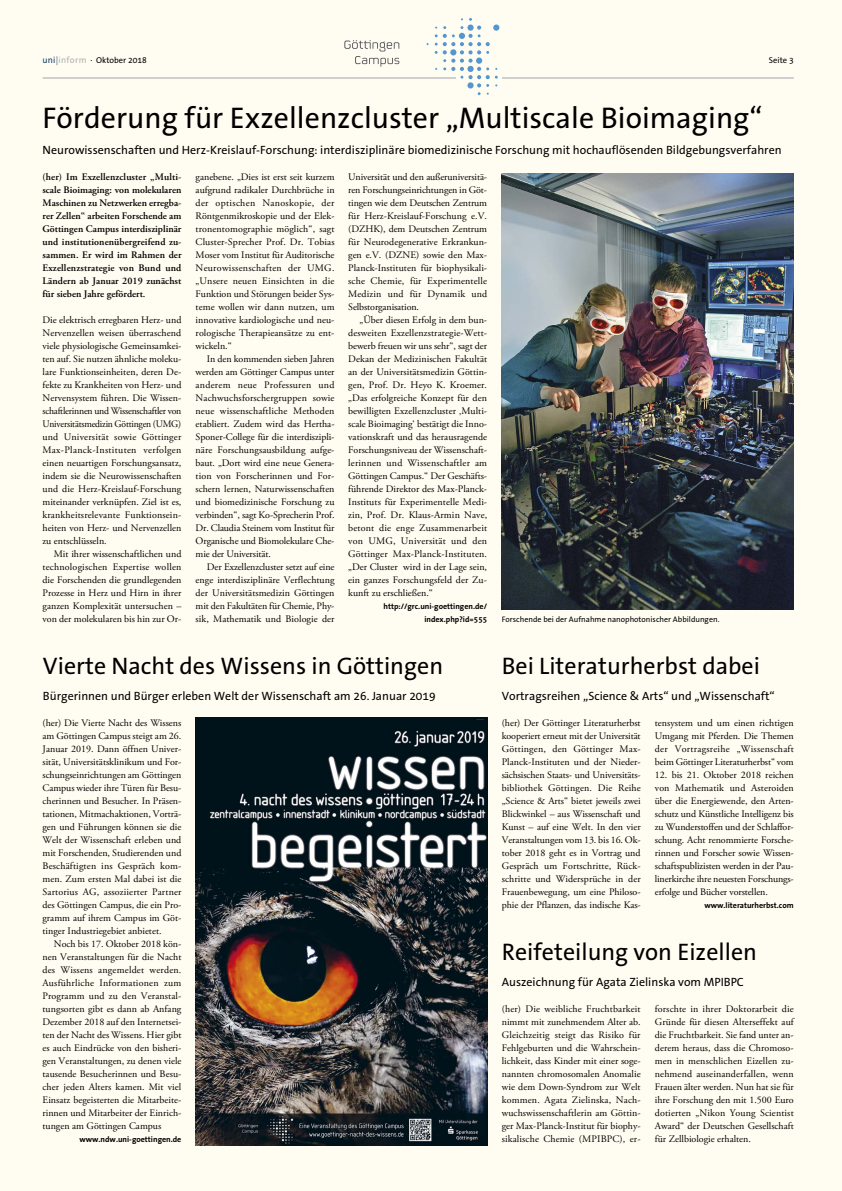
<style>
.page{position:relative;width:842px;height:1191px;background:#fffdf1}
.page>*{position:absolute;margin:0;border:0;box-sizing:border-box;transform-origin:0 0}
.Ueberschrift_30pt{font:30px "The Sans Expo";color:#000}
.Ueberschrift_24pt{font:24px "The Sans Expo";color:#000}
.Unterzeile{font:12px "The Sans Expo";color:#000}
.Fließ_mit_Einzug{font:10px/13px "Adobe Garamond Pro";color:#000;text-align:justify}
.Fließ_ohne_Einzug{font:10px/13px "Adobe Garamond Pro";color:#000;text-align:justify}
.Vorspann{font:600 10px/13px "Adobe Garamond Pro";letter-spacing:.005em;color:#000;text-align:justify}
.t1{font:8.5px "The Sans Expo";color:#000}
.URL{font:700 8px/13px "The Sans Expo";color:#000;text-align:right}
.BU{font:8px "The Sans Expo";color:#000}
.s1{font-size:9px;color:#1a3b65}
.s2{font-weight:300;font-size:9px;color:#1a3b65}
.s3{font-size:9px;color:#b1b1b0}
</style>
<div class="page">
<hr style="left:43px;top:77px;width:751px;height:2px;background:#cfcfcf">
<img style="left:195px;top:717px;width:293px;height:428px">
<img style="left:502px;top:174px;width:292px;height:435px">
<div style="left:456px;top:75px;width:45px;height:5px;background:#fffdf1"></div>
<svg style="left:435px;top:18px;width:64px;height:77px"></svg>
<svg style="left:344px;top:40px;width:55px;height:27px"></svg>
<p class="t1" style="left:43px;top:56px;width:106px"><span class="s1">uni</span><span class="s2">|</span><span class="s3">inform</span> · Oktober 2018</p>
<p class="t1" style="left:769px;top:56px;width:26px">Seite 3</p>
<p class="Ueberschrift_30pt" style="left:43px;top:102px;width:721px">Förderung für Exzellenzcluster „Multiscale Bioimaging“</p>
<p class="Unterzeile" style="left:43px;top:143px;width:741px">Neurowissenschaften und Herz-Kreislauf-Forschung: interdisziplinäre biomedizinische Forschung mit hochauflösenden Bildgebungsverfahren</p>
<p class="Fließ_mit_Einzug" style="left:196px;top:171px;width:141px">ganebene. „Dies ist erst seit kurzem aufgrund radikaler Durchbrüche in der optischen Nanoskopie, der Röntgenmikroskopie und der Elek&shy;tronentomographie möglich“, sagt Cluster-Sprecher Prof. Dr. Tobias Moser vom Institut für Auditorische Neurowissenschaften der UMG. „Unsere neuen Einsichten in die Funktion und Störungen beider Sys&shy;teme wollen wir dann nutzen, um innovative kardiologische und neu&shy;rologische Therapieansätze zu ent&shy;wickeln.“</p>
<p class="Fließ_mit_Einzug" style="left:196px;top:353px;width:140px;text-indent:11px">In den kommenden sieben Jahren werden am Göttinger Campus unter anderem neue Professuren und Nachwuchsforschergruppen sowie neue wissenschaftliche Methoden etabliert. Zudem wird das Hertha-Sponer-College für die interdiszipli&shy;näre Forschungsausbildung aufge&shy;baut. „Dort wird eine neue Genera&shy;tion von Forscherinnen und For&shy;schern lernen, Naturwissenschaften und biomedizinische Forschung zu verbinden“, sagt Ko-Sprecherin Prof.<br>Dr. Claudia Steinem vom Institut für Organische und Biomolekulare Che&shy;mie der Universität.</p>
<p class="Fließ_mit_Einzug" style="left:196px;top:561px;width:140px;text-indent:11px">Der Exzellenzcluster setzt auf eine enge interdisziplinäre Verflechtung der Universitätsmedizin Göttingen mit den Fakultäten für Chemie, Phy&shy;sik, Mathematik und Biologie der</p>
<p class="Vorspann" style="left:43px;top:170px;width:141px">(her) Im Exzellenzcluster „Multi&shy;scale Bioimaging: von molekularen Maschinen zu Netzwerken erregba&shy;rer Zellen“ arbeiten Forschende am Göttingen Campus interdisziplinär und institutionenübergreifend zu&shy;sammen. Er wird im Rahmen der Exzellenzstrategie von Bund und Ländern ab Januar 2019 zunächst für sieben Jahre gefördert.</p>
<p class="Fließ_ohne_Einzug" style="left:43px;top:314px;width:140px">Die elektrisch erregbaren Herz- und Nervenzellen weisen überraschend viele physiologische Gemeinsamkei&shy;ten auf. Sie nutzen ähnliche moleku&shy;lare Funktionseinheiten, deren De&shy;fekte zu Krankheiten von Herz- und Nervensystem führen. Die Wissen&shy;schaftlerinnen und Wissenschaftler von Universitätsmedizin Göttingen (UMG) und Universität sowie Göttinger Max-Planck-Instituten verfolgen einen neuartigen Forschungsansatz, indem sie die Neurowissenschaften und die Herz-Kreislauf-Forschung miteinander verknüpfen. Ziel ist es, krankheitsrelevante Funktionsein&shy;heiten von Herz- und Nervenzellen zu entschlüsseln.</p>
<p class="Fließ_mit_Einzug" style="left:43px;top:548px;width:140px;text-indent:11px">Mit ihrer wissenschaftlichen und technologischen Expertise wollen die Forschenden die grundlegenden Prozesse in Herz und Hirn in ihrer ganzen Komplexität untersuchen – von der molekularen bis hin zur Or-</p>
<p class="Fließ_mit_Einzug" style="left:348px;top:171px;width:140px">Universität und den außeruniversitä&shy;ren Forschungseinrichtungen in Göt&shy;tingen wie dem Deutschen Zentrum für Herz-Kreislauf-Forschung e.V. (DZHK), dem Deutschen Zentrum für Neurodegenerative Erkrankun&shy;gen e.V. (DZNE) sowie den Max-Planck-Instituten für biophysikali&shy;sche Chemie, für Experimentelle Medizin und für Dynamik und Selbstorganisation.</p>
<p class="Fließ_mit_Einzug" style="left:348px;top:314px;width:141px;text-indent:11px">„Über diesen Erfolg in dem bun&shy;desweiten Exzellenzstrategie-Wett&shy;bewerb freuen wir uns sehr“, sagt der Dekan der Medizinischen Fakultät an der Universitätsmedizin Göttin&shy;gen, Prof. Dr. Heyo K. Kroemer. „Das erfolgreiche Konzept für den bewilligten Exzellenzcluster ‚Multi&shy;scale Bioimaging‘ bestätigt die Inno&shy;vationskraft und das herausragende Forschungsniveau der Wissenschaft&shy;lerinnen und Wissenschaftler am Göttingen Campus.“ Der Geschäfts&shy;führende Direktor des Max-Planck-Instituts für Experimentelle Medi&shy;zin, Prof. Dr. Klaus-Armin Nave, betont die enge Zusammenarbeit von UMG, Universität und den Göttinger Max-Planck-Instituten. „Der Cluster wird in der Lage sein, ein ganzes Forschungsfeld der Zu&shy;kunft zu erschließen.“</p>
<p class="URL" style="left:383px;top:600px;width:105px">http://grc.uni-goettingen.de/ index.php?id=555</p>
<p class="BU" style="left:502px;top:615px;width:219px">Forschende bei der Aufnahme nanophotonischer Abbildungen.</p>
<p class="Ueberschrift_24pt" style="left:43px;top:653px;width:402px">Vierte Nacht des Wissens in Göttingen</p>
<p class="Unterzeile" style="left:43px;top:689px;width:394px">Bürgerinnen und Bürger erleben Welt der Wissenschaft am 26. Januar 2019</p>
<p class="Fließ_ohne_Einzug" style="left:43px;top:717px;width:140px">(her) Die Vierte Nacht des Wissens am Göttingen Campus steigt am 26.<br>Januar 2019. Dann öffnen Univer&shy;sität, Universitätsklinikum und For&shy;schungseinrichtungen am Göttingen Campus wieder ihre Türen für Besu&shy;cherinnen und Besucher. In Präsen&shy;tationen, Mitmachaktionen, Vorträ&shy;gen und Führungen können sie die Welt der Wissenschaft erleben und mit Forschenden, Studierenden und Beschäftigten ins Gespräch kom&shy;men. Zum ersten Mal dabei ist die Sartorius AG, assoziierter Partner des Göttingen Campus, die ein Pro&shy;gramm auf ihrem Campus im Göt&shy;tinger Industriegebiet anbietet.</p>
<p class="Fließ_mit_Einzug" style="left:43px;top:938px;width:140px;text-indent:11px">Noch bis 17. Oktober 2018 kön&shy;nen Veranstaltungen für die Nacht des Wissens angemeldet werden.<br>Ausführliche Informationen zum Programm und zu den Veranstal&shy;tungsorten gibt es dann ab Anfang Dezember 2018 auf den Internetsei&shy;ten der Nacht des Wissens. Hier gibt es auch Eindrücke von den bisheri&shy;gen Veranstaltungen, zu denen viele tausende Besucherinnen und Besu&shy;cher jeden Alters kamen. Mit viel Einsatz begeisterten die Mitarbeite&shy;rinnen und Mitarbeiter der Einrich&shy;tungen am Göttingen Campus</p>
<p class="URL" style="left:79px;top:1133px;width:103px">www.ndw.uni-goettingen.de</p>
<p class="Ueberschrift_24pt" style="left:502px;top:653px;width:260px">Bei Literaturherbst dabei</p>
<p class="Unterzeile" style="left:502px;top:689px;width:274px">Vortragsreihen „Science &amp; Arts“ und „Wissenschaft“</p>
<p class="Fließ_ohne_Einzug" style="left:502px;top:717px;width:140px">(her) Der Göttinger Literaturherbst kooperiert erneut mit der Universität Göttingen, den Göttinger Max-Planck-Instituten und der Nieder&shy;sächsischen Staats- und Universitäts&shy;bibliothek Göttingen. Die Reihe „Science &amp; Arts“ bietet jeweils zwei Blickwinkel – aus Wissenschaft und Kunst – auf eine Welt. In den vier Veranstaltungen vom 13. bis 16. Ok&shy;tober 2018 geht es in Vortrag und Gespräch um Fortschritte, Rück&shy;schritte und Widersprüche in der Frauenbewegung, um eine Philoso&shy;phie der Pflanzen, das indische Kas-</p>
<p class="Fließ_ohne_Einzug" style="left:655px;top:717px;width:140px">tensystem und um einen richtigen Umgang mit Pferden. Die Themen der Vortragsreihe „Wissenschaft beim Göttinger Literaturherbst“ vom</p>
<p class="Fließ_ohne_Einzug" style="left:655px;top:769px;width:140px">12. bis 21. Oktober 2018 reichen von Mathematik und Asteroiden über die Energiewende, den Arten&shy;schutz und Künstliche Intelligenz bis zu Wunderstoffen und der Schlaffor&shy;schung. Acht renommierte Forsche&shy;rinnen und Forscher sowie Wissen&shy;schaftspublizisten werden in der Pau&shy;linerkirche ihre neuesten Forschungs&shy;erfolge und Bücher vorstellen.</p>
<p class="URL" style="left:704px;top:899px;width:91px">www.literaturherbst.com</p>
<p class="Ueberschrift_24pt" style="left:502px;top:939px;width:257px">Reifeteilung von Eizellen</p>
<p class="Unterzeile" style="left:502px;top:975px;width:244px">Auszeichnung für Agata Zielinska vom MPIBPC</p>
<p class="Fließ_ohne_Einzug" style="left:502px;top:1003px;width:140px">(her) Die weibliche Fruchtbarkeit nimmt mit zunehmendem Alter ab.<br>Gleichzeitig steigt das Risiko für Fehlgeburten und die Wahrschein&shy;lichkeit, dass Kinder mit einer soge&shy;nannten chromosomalen Anomalie wie dem Down-Syndrom zur Welt kommen. Agata Zielinska, Nach&shy;wuchswissenschaftlerin am Göttin&shy;ger Max-Planck-Institut für biophy&shy;sikalische Chemie (MPIBPC), er-</p>
<p class="Fließ_ohne_Einzug" style="left:655px;top:1003px;width:140px">forschte in ihrer Doktorarbeit die Gründe für diesen Alterseffekt auf die Fruchtbarkeit. Sie fand unter an&shy;derem heraus, dass die Chromoso&shy;men in menschlichen Eizellen zu&shy;nehmend auseinanderfallen, wenn Frauen älter werden. Nun hat sie für ihre Forschung den mit 1.500 Euro dotierten „Nikon Young Scientist Award“ der Deutschen Gesellschaft für Zellbiologie erhalten.</p>
</div>
